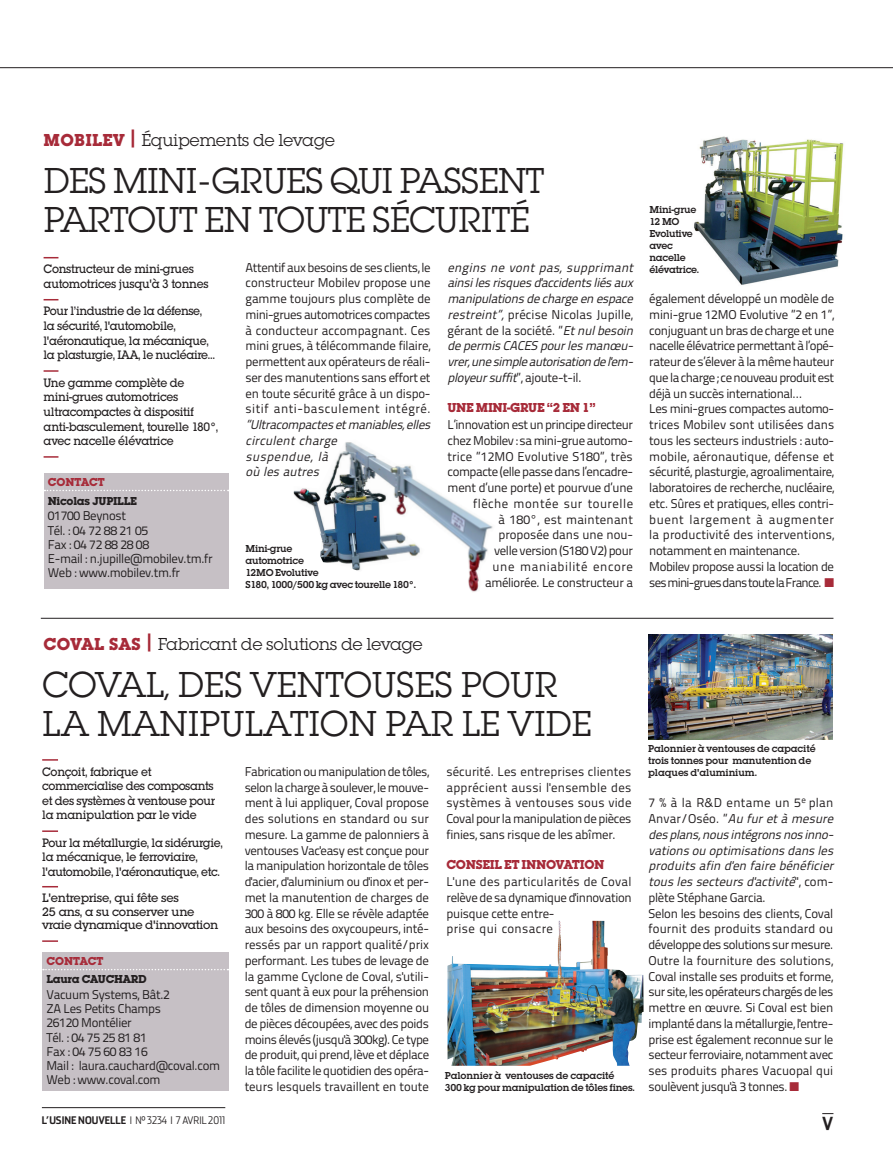
<style>
.page{position:relative;width:893px;height:1157px;background:#fff}
.page>*{position:absolute;margin:0;border:0;box-sizing:border-box;transform-origin:0 0}
.Titres_publi{font:37.5px/39px "Lubalin Graph EF";letter-spacing:-.01em;color:#231f20}
.Titres_publi-2{font:37.5px/39px "Lubalin Graph EF";letter-spacing:-.03em;color:#231f20}
.entreprise_métier{font:18px "Lubalin Graph EF";letter-spacing:-.025em;color:#231f20}
.t1{font:700 18px "Stainless Cond";color:#231f20}
.inter{font:700 13.5px "Lubalin Graph EF";letter-spacing:-.025em;color:#a72b39}
.Text_courant{font:12.75px/15.8px "Titillium Text 22 L 400 wt";letter-spacing:-.025em;color:#231f20;text-align:justify}
.Chapo_3_points{font:500 12.75px/14.7px "Lubalin Graph EF";letter-spacing:-.03em;color:#231f20;scale:.95 1}
.Text_courant-2{font:italic 12.75px/15.8px "Titillium Text 22 L 400 wt";color:#231f20}
.contact_adresse{font:12.75px/14.2px "Titillium Text 22 L 400 wt";letter-spacing:-.025em;color:#231f20}
.Chapo_3_points-2{font:500 12.75px/13.5px "Lubalin Graph EF";letter-spacing:-.03em;color:#231f20}
.contact_adresse-2{font:700 12px "Lubalin Graph EF";letter-spacing:-.025em;color:#231f20}
.Contact{font:700 12px "Lubalin Graph EF";color:#a72b39}
.légende{font:600 10.5px/12px "Lubalin Graph EF";letter-spacing:-.02em;color:#231f20}
.t2{font:300 10.5px "Stainless Cond";color:#231f20}
.s1{font-weight:700;color:#a72b39}
.s2{font-style:italic}
.s3{font-style:normal}
.s4{color:#a72b39}
.s5{font-weight:700}
</style>
<div class="page">
<hr style="left:42px;top:1107px;width:183px;height:1px;background:#231f20">
<hr style="left:0;top:67px;width:893px;height:1px;background:#231f20">
<hr style="left:41px;top:618px;width:792px;height:1px;background:#231f20">
<svg style="left:42px;top:759px;width:16px;height:1px"></svg>
<svg style="left:42px;top:830px;width:16px;height:2px"></svg>
<svg style="left:42px;top:886px;width:16px;height:1px"></svg>
<svg style="left:42px;top:940px;width:16px;height:2px"></svg>
<div style="left:42px;top:952px;width:186px;height:138px;background:#c6c0c5"></div>
<svg style="left:43px;top:969px;width:185px;height:1px"></svg>
<img style="left:447px;top:920px;width:197px;height:145px">
<img style="left:648px;top:634px;width:184px;height:105px">
<svg style="left:44px;top:257px;width:14px;height:1px"></svg>
<svg style="left:44px;top:299px;width:14px;height:1px"></svg>
<svg style="left:44px;top:370px;width:14px;height:2px"></svg>
<svg style="left:44px;top:456px;width:14px;height:1px"></svg>
<img style="left:293px;top:442px;width:200px;height:150px">
<div style="left:44px;top:473px;width:185px;height:115px;background:#c6c0c5"></div>
<svg style="left:44px;top:490px;width:185px;height:1px"></svg>
<img style="left:694px;top:136px;width:150px;height:149px">
<p class="entreprise_métier" style="left:44px;top:129px;width:293px"><span class="s1">MOBILEV </span><sup>|</sup> Équipements de levage</p>
<p class="Titres_publi-2" style="left:44px;top:161px;width:503px">DES MINI-GRUES QUI PASSENT<br>PARTOUT EN TOUTE SÉCURITÉ</p>
<p class="Chapo_3_points" style="left:44px;top:261px;width:175px">Constructeur de mini-grues automotrices jusqu'à 3 tonnes</p>
<p class="Chapo_3_points" style="left:44px;top:303px;width:182px">Pour l’industrie de la défense, la sécurité, l'automobile, l'aéronautique, la mécanique, la plasturgie, IAA, le nucléaire…</p>
<p class="Chapo_3_points" style="left:44px;top:375px;width:185px">Une gamme complète de mini-grues automotrices ultracompactes à dispositif anti-basculement, tourelle 180°, avec nacelle élévatrice</p>
<p class="Contact" style="left:48px;top:474px;width:58px">CONTACT</p>
<p class="contact_adresse-2" style="left:48px;top:493px;width:91px">Nicolas JUPILLE</p>
<p class="contact_adresse" style="left:48px;top:508px;width:166px">01700 Beynost<br>Tél. : 04 72 88 21 05<br>Fax : 04 72 88 28 08<br>E-mail : n.jupille@mobilev.tm.fr<br>Web : www.mobilev.tm.fr</p>
<p class="Text_courant" style="left:246px;top:259px;width:190px;text-align:left">Attentif aux besoins de ses clients, le constructeur Mobilev propose une gamme toujours plus complète de mini-grues automotrices compactes à conducteur accompagnant. Ces mini grues, à télécommande filaire, permettent aux opérateurs de réali&shy;ser des manutentions sans effort et en toute sécurité grâce à un dispo&shy;sitif anti-basculement intégré. <span class="s2">”Ultracompactesetmaniables,elles circulentcharge<br>suspendue, là<br>où lesautres</span></p>
<p class="Text_courant-2" style="left:448px;top:259px;width:191px">engins ne vontpas,supprimant ainsilesrisquesd'accidentsliésaux manipulationsdechargeenespace restreint”,<span class="s3">précise Nicolas Jupille, gérant de la société. ”</span>Etnulbesoin depermisCACESpourlesmanœu&shy;vrer,unesimpleautorisationdel'em&shy;ployeursuffit<span class="s3">”, ajoute-t-il.</span></p>
<p class="inter" style="left:448px;top:399px;width:150px">UNE MINI-GRUE “2 EN 1”</p>
<p class="Text_courant" style="left:448px;top:416px;width:187px;text-align:right">L’innovation est un principe directeur chez Mobilev : sa mini-grue automo&shy;trice ”12MO Evolutive S180”, très compacte (elle passe dans l’encadre&shy;ment d’une porte) et pourvue d’une flèche montée sur tourelle<br>à 180°, est maintenant proposée dans une nou-<br>velle version (S180 V2) pour<br>une maniabilité encore améliorée. Le constructeur a</p>
<p class="légende" style="left:246px;top:542px;width:75px">Mini-grue automotrice<br>12MO Evolutive</p>
<p class="légende" style="left:246px;top:578px;width:172px">S180, 1000/500 kg avec tourelle 180°.</p>
<p class="légende" style="left:649px;top:203px;width:51px">Mini-grue<br>12 MO<br>Evolutive avec nacelle élévatrice.</p>
<p class="Text_courant" style="left:649px;top:290px;width:187px">également développé un modèle de mini-grue 12MO Evolutive ”2 en 1”, conjuguant un bras de charge et une nacelle élévatrice permettant à l’opé&shy;rateur de s’élever à la même hauteur que la charge ; ce nouveau produit est déjà un succès international…</p>
<p class="Text_courant" style="left:649px;top:400px;width:187px">Les mini-grues compactes automo&shy;trices Mobilev sont utilisées dans tous les secteurs industriels : auto&shy;mobile, aéronautique, défense et sécurité, plasturgie, agroalimentaire, laboratoires de recherche, nucléaire, etc. Sûres et pratiques, elles contri&shy;buent largement à augmenter la productivité des interventions, notamment en maintenance.</p>
<p class="Text_courant" style="left:649px;top:558px;width:186px">Mobilev propose aussi la location de ses mini-grues dans toute la France. <span class="s4">■</span></p>
<p class="entreprise_métier" style="left:44px;top:633px;width:381px"><span class="s1">COVAL SAS </span><sup>|</sup> Fabricant de solutions de levage</p>
<p class="Titres_publi" style="left:42px;top:665px;width:551px">COVAL, DES VENTOUSES POUR<br>LA MANIPULATION PAR LE VIDE</p>
<p class="légende" style="left:648px;top:742px;width:169px">Palonnier à ventouses de capacité trois tonnes pour manutention de</p>
<p class="Text_courant" style="left:245px;top:763px;width:186px">Fabrication ou manipulation de tôles, selon la charge à soulever, le mouve&shy;ment à lui appliquer, Coval propose des solutions en standard ou sur mesure. La gamme de palonniers à ventouses Vac'easy est conçue pour la manipulation horizontale de tôles d'acier, d'aluminium ou d'inox et per&shy;met la manutention de charges de 300 à 800 kg. Elle se révèle adaptée aux besoins des oxycoupeurs, inté&shy;ressés par un rapport qualité/prix performant. Les tubes de levage de la gamme Cyclone de Coval, s'utili&shy;sent quant à eux pour la préhension de tôles de dimension moyenne ou de pièces découpées, avec des poids moins élevés (jusqu'à 300kg). Ce type de produit, qui prend, lève et déplace la tôle facilite le quotidien des opéra&shy;teurs lesquels travaillent en toute</p>
<p class="Text_courant" style="left:446px;top:763px;width:186px">sécurité. Les entreprises clientes apprécient aussi l'ensemble des systèmes à ventouses sous vide Coval pour la manipulation de pièces finies, sans risque de les abîmer.</p>
<p class="Chapo_3_points" style="left:42px;top:763px;width:117px">Conçoit, fabrique et</p>
<p class="légende" style="left:648px;top:766px;width:110px">plaques d'aluminium.</p>
<p class="Chapo_3_points" style="left:42px;top:778px;width:184px;text-align:justify">commercialise des composants et des systèmes à ventouse pour la manipulation par le vide</p>
<p class="Chapo_3_points" style="left:42px;top:835px;width:192px">Pour la métallurgie, la sidérurgie, la mécanique, le ferroviaire, l'automobile, l'aéronautique, etc.</p>
<p class="Chapo_3_points-2" style="left:42px;top:891px;width:178px">L'entreprise, qui fête ses<br>25 ans, a su conserver une vraie dynamique d'innovation</p>
<p class="Contact" style="left:46px;top:953px;width:58px">CONTACT</p>
<p class="contact_adresse-2" style="left:46px;top:971px;width:102px">Laura CAUCHARD</p>
<p class="contact_adresse" style="left:46px;top:986px;width:175px">Vacuum Systems, Bât.2<br>ZA Les Petits Champs<br>26120 Montélier<br>Tél. : 04 75 25 81 81<br>Fax : 04 75 60 83 16<br>Mail : laura.cauchard@coval.com<br>Web : www.coval.com</p>
<p class="Text_courant-2" style="left:648px;top:794px;width:190px"><span class="s3">7 % à la R&amp;D entame un 5</span><sup>e</sup> <span class="s3">plan<br>Anvar/Oséo. ”</span>Au furetà mesure desplans,nousintégronsnosinno&shy;vationsou optimisationsdansles produitsafin d'en fairebénéficier touslessecteursd'activité<span class="s3">" , c o m - plète Stéphane Garcia.</span></p>
<p class="Text_courant" style="left:648px;top:904px;width:186px">Selon les besoins des clients, Coval fournit des produits standard ou développe des solutions sur mesure.<br>Outre la fourniture des solutions, Coval installe ses produits et forme, sur site, les opérateurs chargés de les mettre en œuvre. Si Coval est bien implanté dans la métallurgie, l'entre&shy;prise est également reconnue sur le secteur ferroviaire, notamment avec ses produits phares Vacuopal qui soulèvent jusqu'à 3 tonnes. <span class="s4">■</span></p>
<p class="inter" style="left:446px;top:856px;width:160px">CONSEIL ET INNOVATION</p>
<p class="Text_courant" style="left:446px;top:873px;width:187px;text-align:left">L'une des particularités de Coval relève de sa dynamique d'innovation puisque cette entre-<br>prise qui consacre</p>
<p class="légende" style="left:445px;top:1069px;width:191px">Palonnier à ventouses de capacité<br>300 kg pour manipulation de tôles fines.</p>
<p class="t2" style="left:42px;top:1114px;width:185px"><span class="s5">L’USINE NOUVELLE</span> I N° 3234 I 7 AVRIL 2011</p>
<p class="t1" style="left:822px;top:1112px;width:13px">V</p>
</div>
